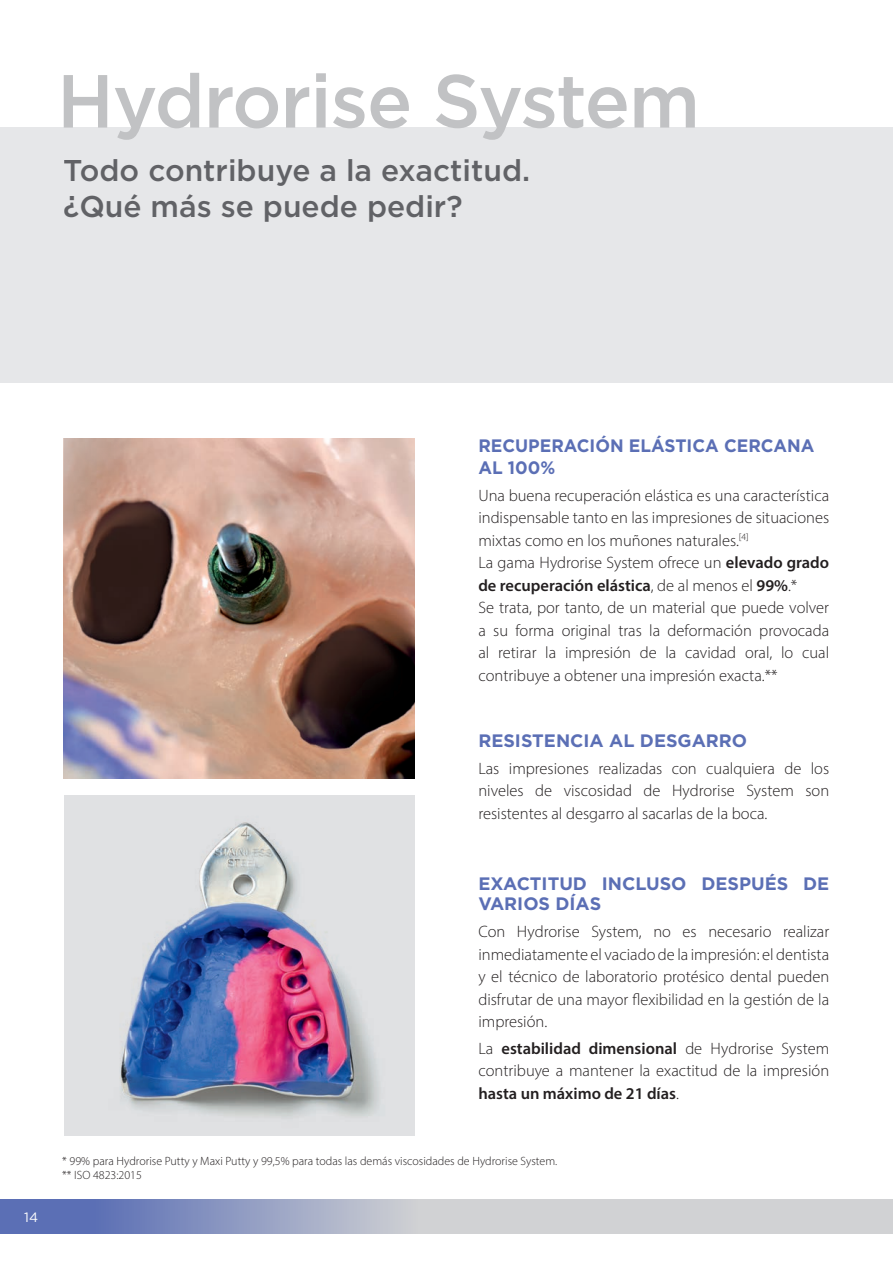
<style>
.page{position:relative;width:893px;height:1263px;background:#fff}
.page>*{position:absolute;margin:0;border:0;box-sizing:border-box;transform-origin:0 0}
.page_title{font:500 75px "Gotham";letter-spacing:-.015em;color:#c1c2c4}
.t1{font:500 30px/36px "Gotham";color:#6c6d70}
.unordered_list{font:700 18px/20.2px "Gotham";color:#5b6fb5}
.unordered_list-2{font:700 18px/21.6px "Gotham";color:#5b6fb5;scale:.96 1}
.unordered_list-3{font:300 16.5px/22.5px "Myriad Pro";color:#231f20;text-align:justify}
.t2{font:13.5px "Gotham";color:#fff}
.unordered_list-4{font:300 12px "Myriad Pro";color:#231f20}
.s1{font-weight:600}
</style>
<div class="page">
<svg style="left:64px;top:1199px;width:829px;height:34px;background:#b5bacc"></svg>
<div style="left:0;top:127px;width:893px;height:255px;background:#e6e7e9"></div>
<img style="left:64px;top:438px;width:351px;height:340px">
<img style="left:121px;top:823px;width:233px;height:276px">
<div style="left:0;top:1199px;width:62px;height:34px;background:#5b6fb5"></div>
<p class="page_title" style="left:57px;top:52px;width:645px">Hydrorise System</p>
<h2 class="t1" style="left:64px;top:152px;width:468px">Todo contribuye a la exactitud. ¿Qué más se puede pedir?</h2>
<p class="t2" style="left:24px;top:1208px;width:15px">14</p>
<p class="unordered_list-2" style="left:478px;top:435px;width:352px">RECUPERACIÓN ELÁSTICA CERCANA<br>AL 100%</p>
<p class="unordered_list-3" style="left:478px;top:484px;width:352px">Una buena recuperación elástica es una característica indispensable tanto en las impresiones de situaciones mixtas como en los muñones naturales.<sup>[4]</sup></p>
<p class="unordered_list-3" style="left:478px;top:551px;width:352px">La gama Hydrorise System ofrece un <span class="s1">elevado grado de recuperación elástica</span>, de al menos el <span class="s1">99%</span>.*</p>
<p class="unordered_list-3" style="left:478px;top:596px;width:352px">Se trata, por tanto, de un material que puede volver a su forma original tras la deformación provocada al retirar la impresión de la cavidad oral, lo cual contribuye a obtener una impresión exacta.**</p>
<p class="unordered_list" style="left:478px;top:730px;width:270px">RESISTENCIA AL DESGARRO</p>
<p class="unordered_list-3" style="left:478px;top:757px;width:352px">Las impresiones realizadas con cualquiera de los niveles de viscosidad de Hydrorise System son resistentes al desgarro al sacarlas de la boca.</p>
<p class="unordered_list" style="left:478px;top:873px;width:352px">EXACTITUD INCLUSO DESPUÉS DE<br>VARIOS DÍAS</p>
<p class="unordered_list-3" style="left:478px;top:920px;width:352px">Con Hydrorise System, no es necesario realizar inmediatamente el vaciado de la impresión: el dentista y el técnico de laboratorio protésico dental pueden disfrutar de una mayor flexibilidad en la gestión de la impresión.</p>
<p class="unordered_list-3" style="left:478px;top:1037px;width:352px">La <span class="s1">estabilidad dimensional</span> de Hydrorise System contribuye a mantener la exactitud de la impresión <span class="s1">hasta un máximo de 21 días</span>.</p>
<p class="unordered_list-4" style="left:62px;top:1153px;width:496px">* 99% para Hydrorise Putty y Maxi Putty y 99,5% para todas las demás viscosidades de Hydrorise System.</p>
<p class="unordered_list-4" style="left:62px;top:1168px;width:81px">** ISO 4823:2015</p>
</div>
